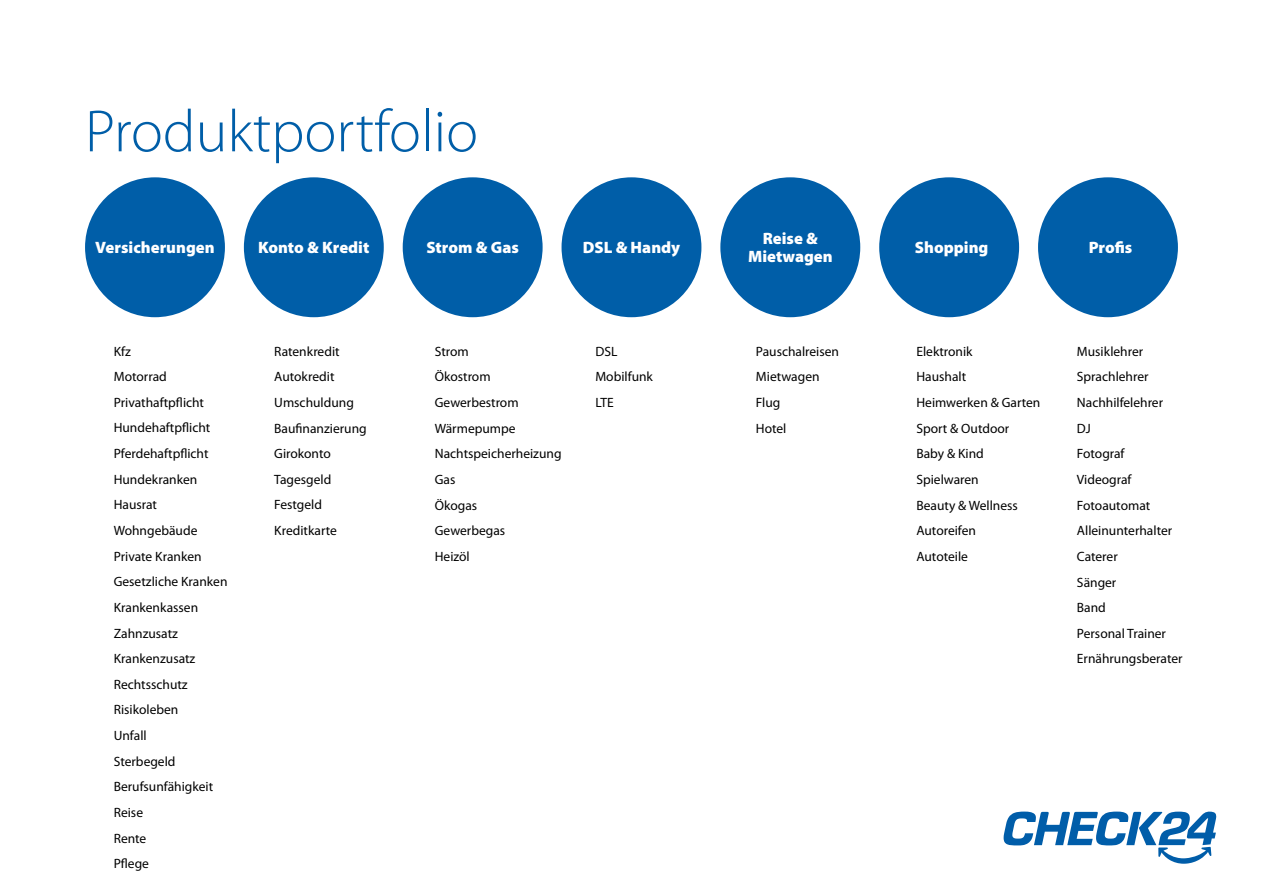
<style>
.page{position:relative;width:1263px;height:893px;background:#fff}
.page>*{position:absolute;margin:0;border:0;box-sizing:border-box;transform-origin:0 0}
.t1{font:300 60px "Myriad Pro";color:#005ea8}
.t2{font:900 16.5px/18px "Myriad Pro";color:#fff;text-align:center}
.t3{font:13.5px/25.7px "Myriad Pro";color:#000}
</style>
<div class="page">
<svg style="left:1003px;top:812px;width:213px;height:52px"></svg>
<div style="left:85px;top:177px;width:140px;height:140px;background:#005ea8;border-radius:50%"></div>
<div style="left:244px;top:177px;width:140px;height:140px;background:#005ea8;border-radius:50%"></div>
<div style="left:403px;top:177px;width:140px;height:140px;background:#005ea8;border-radius:50%"></div>
<div style="left:561px;top:177px;width:140px;height:140px;background:#005ea8;border-radius:50%"></div>
<div style="left:720px;top:177px;width:140px;height:140px;background:#005ea8;border-radius:50%"></div>
<div style="left:879px;top:177px;width:140px;height:140px;background:#005ea8;border-radius:50%"></div>
<div style="left:1038px;top:177px;width:140px;height:140px;background:#005ea8;border-radius:50%"></div>
<h1 class="t1" style="left:85px;top:98px;width:394px">Produktportfolio</h1>
<p class="t2" style="left:95px;top:239px;width:121px">Versicherungen</p>
<p class="t2" style="left:258px;top:239px;width:113px">Konto &amp; Kredit</p>
<p class="t2" style="left:426px;top:239px;width:94px">Strom &amp; Gas</p>
<p class="t2" style="left:583px;top:239px;width:99px">DSL &amp; Handy</p>
<p class="t2" style="left:748px;top:230px;width:86px">Reise &amp;<br>Mietwagen</p>
<p class="t2" style="left:915px;top:239px;width:75px">Shopping</p>
<p class="t2" style="left:1089px;top:239px;width:45px">Profis</p>
<p class="t3" style="left:114px;top:338px;width:115px">Kfz<br>Motorrad<br>Privathaftpflicht<br>Hundehaftpflicht<br>Pferdehaftpflicht<br>Hundekranken<br>Hausrat<br>Wohngebäude<br>Private Kranken<br>Gesetzliche Kranken<br>Krankenkassen<br>Zahnzusatz<br>Krankenzusatz<br>Rechtsschutz<br>Risikoleben<br>Unfall<br>Sterbegeld<br>Berufsunfähigkeit<br>Reise<br>Rente<br>Pflege</p>
<p class="t3" style="left:274px;top:338px;width:94px">Ratenkredit<br>Autokredit<br>Umschuldung<br>Baufinanzierung<br>Girokonto<br>Tagesgeld<br>Festgeld<br>Kreditkarte</p>
<p class="t3" style="left:435px;top:338px;width:128px">Strom<br>Ökostrom<br>Gewerbestrom<br>Wärmepumpe<br>Nachtspeicherheizung<br>Gas<br>Ökogas<br>Gewerbegas<br>Heizöl</p>
<p class="t3" style="left:595px;top:338px;width:59px">DSL<br>Mobilfunk<br>LTE</p>
<p class="t3" style="left:756px;top:338px;width:85px">Pauschalreisen<br>Mietwagen<br>Flug<br>Hotel</p>
<p class="t3" style="left:916px;top:338px;width:126px">Elektronik<br>Haushalt<br>Heimwerken &amp; Garten<br>Sport &amp; Outdoor<br>Baby &amp; Kind<br>Spielwaren<br>Beauty &amp; Wellness<br>Autoreifen<br>Autoteile</p>
<p class="t3" style="left:1077px;top:338px;width:107px">Musiklehrer<br>Sprachlehrer<br>Nachhilfelehrer<br>DJ<br>Fotograf<br>Videograf<br>Fotoautomat<br>Alleinunterhalter<br>Caterer<br>Sänger<br>Band<br>Personal Trainer<br>Ernährungsberater</p>
</div>
